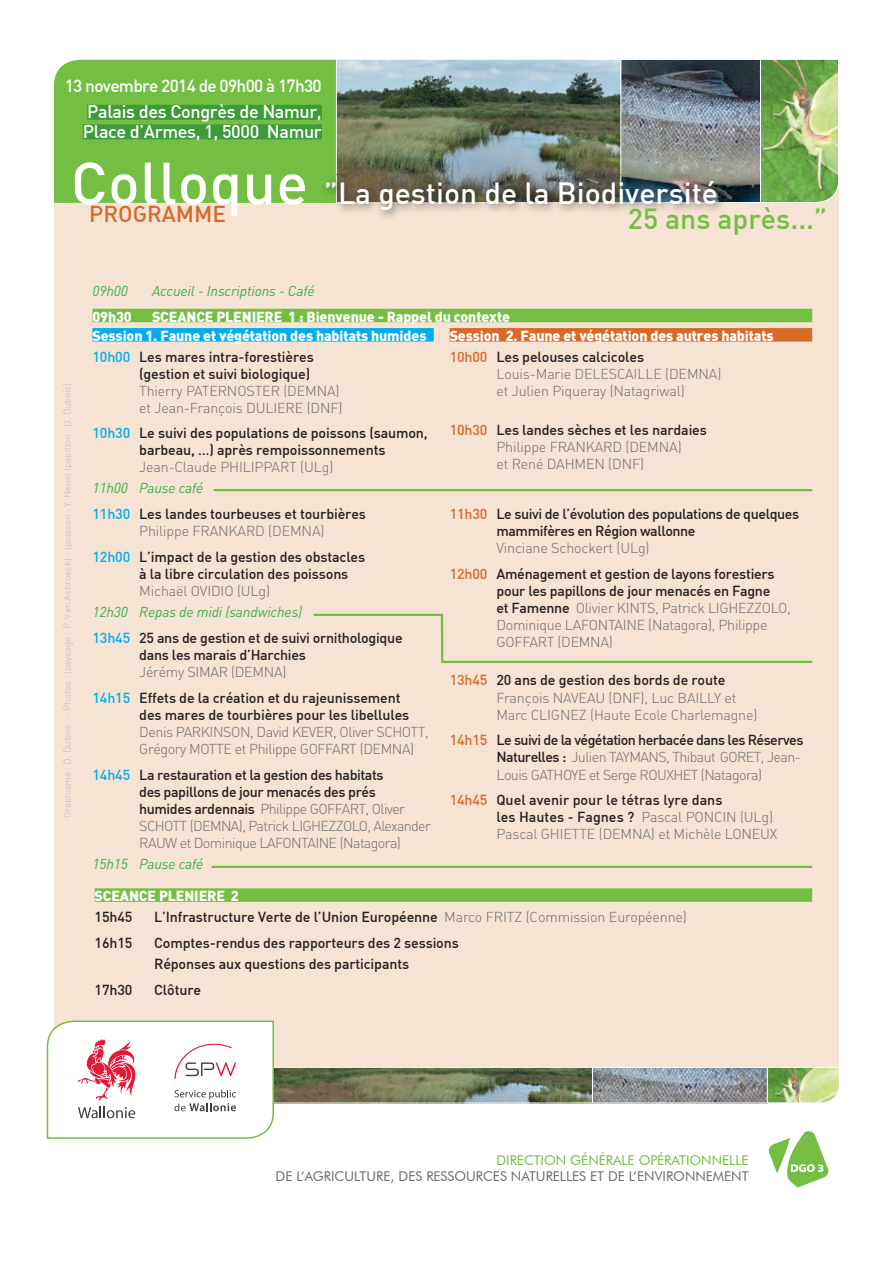
<style>
.page{position:relative;width:893px;height:1263px;background:#fff}
.page>*{position:absolute;margin:0;border:0;box-sizing:border-box;transform-origin:0 0}
.t1{font:500 30px "DIN";color:#fff}
.t2{font:500 28.5px "DIN";color:#74bf43}
.t3{font:500 22.5px "DIN Alternate";color:#d56a29}
.t4{font:500 18px/19.5px "DIN";letter-spacing:-.02em;color:#fff}
.t5{font:500 17.25px "DIN";letter-spacing:-.04em;color:#fff}
.t6{font:500 14.25px/17.1px "DIN";letter-spacing:-.01em;color:#231f20}
.t7{font:14.25px/17.1px "DIN Light Alternate";letter-spacing:-.02em;color:#6c6d70}
.t8{font:900 14.25px/21.3px "DIN";letter-spacing:-.01em;color:#fff}
.t9{font:14.25px/17.1px "DIN Light Alternate";letter-spacing:-.04em;color:#6c6d70}
.t10{font:500 14.25px/17.1px "DIN";letter-spacing:-.03em;color:#231f20}
.t11{font:500 14.25px "DIN";letter-spacing:-.04em;color:#231f20}
.t12{font:italic 14.25px "DIN";letter-spacing:-.01em;color:#40ae49}
.t13{font:13.5px "Futura BT";color:#6c6d70}
.t14{font:13.5px "Futura BT";color:#74bf43}
.t15{font:300 9.75px "DIN";letter-spacing:-.01em;color:#bcbdc0}
.s1{font-size:58.5px}
.s2{font-weight:500;color:#00aeef}
.s3{font-weight:500;color:#231f20}
.s4{color:#00aeef}
.s5{font-weight:400;font-style:italic;color:#40ae49}
.s6{font-family:"DIN";font-weight:500;color:#231f20}
.s7{font-weight:500;color:#d56a29}
.s8{color:#d56a29}
.s9{font-family:"DIN Light Alternate";font-weight:400;color:#6c6d70}
</style>
<div class="page">
<div style="left:54px;top:113px;width:785px;height:956px;background:#f5e3d3"></div>
<img style="left:275px;top:1069px;width:317px;height:32px">
<div style="left:272px;top:1067px;width:414px;height:36px;border:1px solid #fff"></div>
<svg style="left:764px;top:1066px;width:75px;height:38px;background:#b2c889"></svg>
<img style="left:594px;top:1069px;width:172px;height:32px">
<div style="left:592px;top:1067px;width:176px;height:36px;border:1px solid #fff"></div>
<svg style="left:769px;top:1131px;width:59px;height:56px"></svg>
<svg style="left:46px;top:1020px;width:229px;height:119px"></svg>
<div style="left:92px;top:309px;width:720px;height:13px;background:#74bf43"></div>
<div style="left:92px;top:328px;width:342px;height:14px;background:#00aeef"></div>
<div style="left:450px;top:328px;width:362px;height:14px;background:#d56a29"></div>
<hr style="left:214px;top:489px;width:598px;height:2px;background:#74bf43">
<svg style="left:313px;top:613px;width:500px;height:50px"></svg>
<hr style="left:212px;top:866px;width:600px;height:2px;background:#74bf43">
<div style="left:95px;top:888px;width:717px;height:14px;background:#74bf43"></div>
<div style="left:54px;top:60px;width:282px;height:143px;background:#74bf43"></div>
<div style="left:87px;top:105px;width:235px;height:15px;background:#3e9a3b"></div>
<div style="left:83px;top:124px;width:239px;height:15px;background:#3e9a3b"></div>
<img style="left:336px;top:59px;width:503px;height:144px">
<img style="left:320px;top:175px;width:403px;height:43px">
<img style="left:336px;top:175px;width:284px;height:28px">
<img style="left:620px;top:175px;width:107px;height:28px">
<p class="t5" style="left:65px;top:75px;width:259px">13 novembre 2014 de 09h00 à 17h30</p>
<p class="t4" style="left:83px;top:101px;width:241px">Palais des Congrès de Namur,<br>Place d’Armes, 1, 5000 Namur</p>
<h1 class="t1" style="left:71px;top:174px;width:649px"><span class="s1">Colloque</span> ”La gestion de la Biodiversité</h1>
<h3 class="t3" style="left:89px;top:199px;width:138px">PROGRAMME</h3>
<h2 class="t2" style="left:628px;top:201px;width:201px">25 ans après...”</h2>
<p class="t15" style="left:61px;top:818px;width:436px;rotate:-90deg">Graphisme : D. Dubois - Photos : (paysage : P. Van Asbroeck) - (poisson : Y. Neus) (papillon : D. Dubois)</p>
<p class="t12" style="left:92px;top:282px;width:37px">09h00</p>
<p class="t12" style="left:152px;top:282px;width:164px">Accueil - Inscriptions - Café</p>
<p class="t8" style="left:92px;top:305px;width:41px">09h30</p>
<p class="t8" style="left:152px;top:305px;width:359px">SCEANCE PLENIERE 1 : Bienvenue - Rappel du contexte</p>
<p class="t8" style="left:92px;top:324px;width:336px">Session 1. Faune et végétation des habitats humides<br><span class="s2">10h00</span> <span class="s3">Les mares intra-forestières</span></p>
<p class="t6" style="left:139px;top:365px;width:172px">(gestion et suivi biologique)</p>
<p class="t7" style="left:139px;top:383px;width:205px">Thierry PATERNOSTER (DEMNA) et Jean-François DULIERE (DNF)</p>
<p class="t6" style="left:92px;top:424px;width:337px;text-align:center"><span class="s4">10h30</span> Le suivi des populations de poissons (saumon, barbeau, …) après rempoissonnements</p>
<p class="t7" style="left:139px;top:458px;width:196px">Jean-Claude PHILIPPART (ULg)</p>
<p class="t6" style="left:92px;top:475px;width:275px;line-height:25.7px"><span class="s5">11h00 Pause café<br></span><span class="s4">11h30</span> Les landes tourbeuses et tourbières</p>
<p class="t7" style="left:139px;top:522px;width:187px">Philippe FRANKARD (DEMNA)</p>
<p class="t6" style="left:139px;top:547px;width:227px;text-indent:-47px"><span class="s4">12h00</span> L’impact de la gestion des obstacles à la libre circulation des poissons</p>
<p class="t7" style="left:139px;top:582px;width:132px">Michaël OVIDIO (ULg)</p>
<p class="t6" style="left:92px;top:599px;width:312px;line-height:25.7px"><span class="s5">12h30 Repas de midi (sandwiches)<br></span><span class="s4">13h45</span> 25 ans de gestion et de suivi ornithologique</p>
<p class="t6" style="left:139px;top:646px;width:168px">dans les marais d’Harchies</p>
<p class="t7" style="left:139px;top:663px;width:149px">Jérémy SIMAR (DEMNA)</p>
<p class="t6" style="left:139px;top:688px;width:272px;text-indent:-47px"><span class="s4">14h15</span> Effets de la création et du rajeunissement des mares de tourbières pour les libellules</p>
<p class="t7" style="left:139px;top:723px;width:291px">Denis PARKINSON, David KEVER, Oliver SCHOTT,<br>Grégory MOTTE et Philippe GOFFART (DEMNA)</p>
<p class="t10" style="left:139px;top:765px;width:246px;text-indent:-47px"><span class="s4">14h45</span> La restauration et la gestion des habitats des papillons de jour menacés des prés</p>
<p class="t9" style="left:139px;top:800px;width:293px"><span class="s6">humides ardennais</span> Philippe GOFFART, Oliver<br>SCHOTT (DEMNA), Patrick LIGHEZZOLO, Alexander<br>RAUW et Dominique LAFONTAINE (Natagora)</p>
<p class="t12" style="left:92px;top:855px;width:113px">15h15 Pause café</p>
<p class="t8" style="left:450px;top:324px;width:325px">Session 2. Faune et végétation des autres habitats<br><span class="s7">10h00</span> <span class="s3">Les pelouses calcicoles</span></p>
<p class="t7" style="left:496px;top:365px;width:226px">Louis-Marie DELESCAILLE (DEMNA) et Julien Piqueray (Natagriwal)</p>
<p class="t6" style="left:450px;top:421px;width:259px"><span class="s8">10h30</span> Les landes sèches et les nardaies</p>
<p class="t7" style="left:496px;top:438px;width:187px">Philippe FRANKARD (DEMNA) et René DAHMEN (DNF)</p>
<p class="t10" style="left:496px;top:505px;width:304px;text-indent:-47px"><span class="s8">11h30</span> Le suivi de l’évolution des populations de quelques mammifères en Région wallonne</p>
<p class="t7" style="left:496px;top:539px;width:155px">Vinciane Schockert (ULg)</p>
<p class="t6" style="left:450px;top:564px;width:326px;text-align:right"><span class="s8">12h00</span> Aménagement et gestion de layons forestiers pour les papillons de jour menacés en Fagne</p>
<p class="t7" style="left:496px;top:599px;width:296px"><span class="s6">et Famenne</span> Olivier KINTS, Patrick LIGHEZZOLO,<br>Dominique LAFONTAINE (Natagora), Philippe<br>GOFFART (DEMNA)</p>
<p class="t6" style="left:450px;top:671px;width:277px"><span class="s8">13h45</span> 20 ans de gestion des bords de route</p>
<p class="t7" style="left:496px;top:689px;width:263px">François NAVEAU (DNF), Luc BAILLY et<br>Marc CLIGNEZ (Haute Ecole Charlemagne)</p>
<p class="t11" style="left:450px;top:731px;width:355px"><span class="s8">14h15</span> Le suivi de la végétation herbacée dans les Réserves</p>
<p class="t9" style="left:496px;top:748px;width:306px"><span class="s6">Naturelles :</span> Julien TAYMANS, Thibaut GORET, Jean-<br>Louis GATHOYE et Serge ROUXHET (Natagora)</p>
<p class="t6" style="left:496px;top:791px;width:278px;text-indent:-47px"><span class="s8">14h45</span> Quel avenir pour le tétras lyre dans<br>les Hautes - Fagnes ? <span class="s9">Pascal PONCIN (ULg)</span></p>
<p class="t7" style="left:496px;top:825px;width:283px">Pascal GHIETTE (DEMNA) et Michèle LONEUX</p>
<p class="t8" style="left:95px;top:884px;width:146px">SCEANCE PLENIERE 2</p>
<p class="t6" style="left:95px;top:908px;width:39px">15h45</p>
<p class="t6" style="left:154px;top:908px;width:534px">L’Infrastructure Verte de l’Union Européenne <span class="s9">Marco FRITZ (Commission Européenne)</span></p>
<p class="t6" style="left:95px;top:934px;width:39px">16h15</p>
<p class="t6" style="left:154px;top:932px;width:306px;line-height:21.3px">Comptes-rendus des rapporteurs des 2 sessions<br>Réponses aux questions des participants</p>
<p class="t6" style="left:95px;top:981px;width:39px">17h30</p>
<p class="t6" style="left:154px;top:981px;width:49px">Clôture</p>
<p class="t14" style="left:496px;top:1152px;width:254px">DIRECTION GÉNÉRALE OPÉRATIONNELLE</p>
<p class="t13" style="left:276px;top:1168px;width:474px">DE L’AGRICULTURE, DES RESSOURCES NATURELLES ET DE L’ENVIRONNEMENT</p>
</div>
